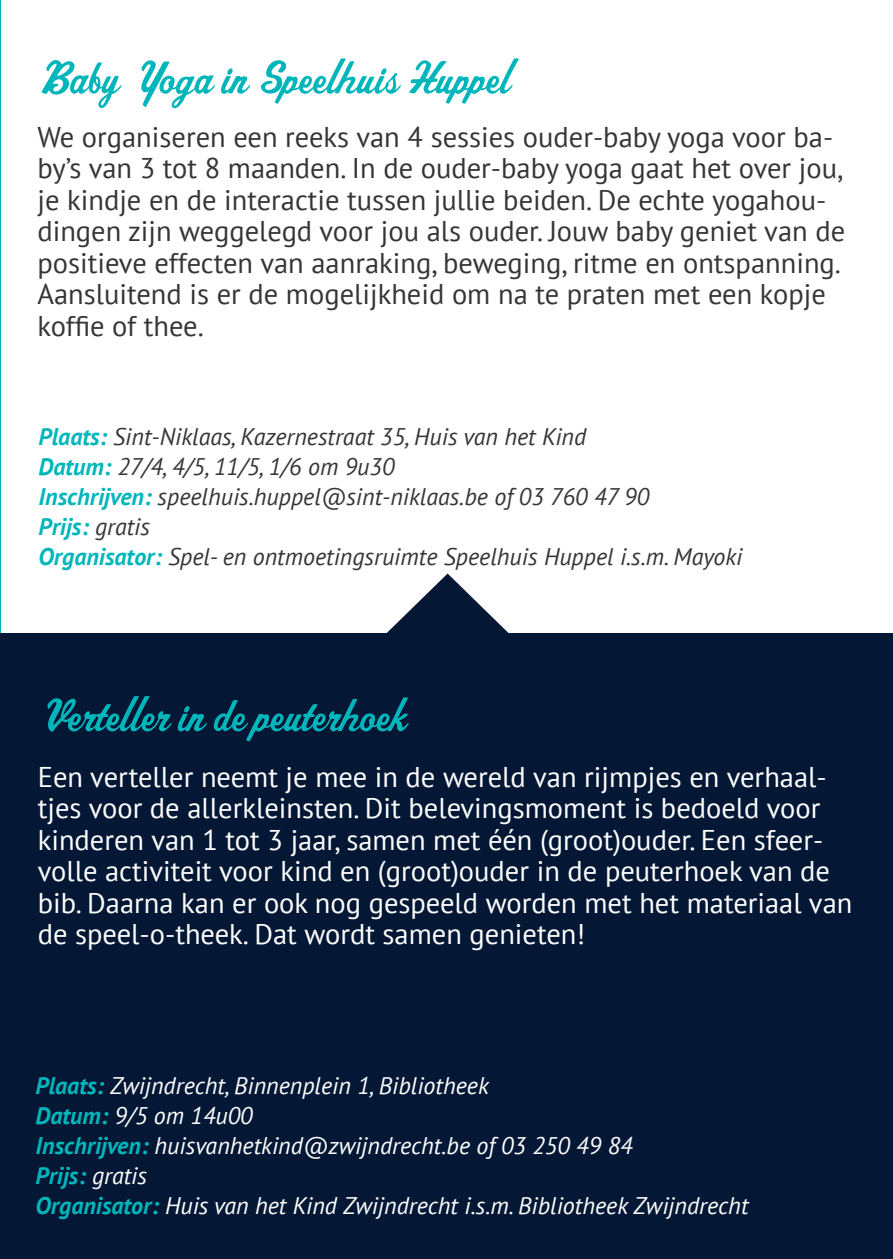
<style>
.page{position:relative;width:893px;height:1259px;background:#fff}
.page>*{position:absolute;margin:0;border:0;box-sizing:border-box;transform-origin:0 0}
.t1{font:51px "Aktuelle";color:#00b6bb}
.t2{font:28.5px/31.5px "PT Sans";color:#363536}
.t3{font:28.5px/31.5px "PT Sans";color:#fff}
.t4{font:italic 24px/30px "PT Sans";color:#363536}
.t5{font:italic 24px/30px "PT Sans";color:#fff}
.s1{font-weight:700;color:#00b6bb}
</style>
<div class="page">
<hr style="left:0;top:0;width:1px;height:633px;background:#00b6bb">
<div style="left:0;top:633px;width:893px;height:626px;background:#041836"></div>
<svg style="left:387px;top:573px;width:122px;height:60px"></svg>
<h1 class="t1" style="left:38px;top:49px;width:474px">Baby Yoga in Speelhuis Huppel</h1>
<p class="t2" style="left:37px;top:120px;width:809px">We organiseren een reeks van 4 sessies ouder-baby yoga voor ba&shy;by’s van 3 tot 8 maanden. In de ouder-baby yoga gaat het over jou, je kindje en de interactie tussen jullie beiden. De echte yogahou&shy;dingen zijn weggelegd voor jou als ouder. Jouw baby geniet van de positieve effecten van aanraking, beweging, ritme en ontspanning.<br>Aansluitend is er de mogelijkheid om na te praten met een kopje koffie of thee.</p>
<p class="t4" style="left:39px;top:421px;width:705px"><span class="s1">Plaats:</span> Sint-Niklaas, Kazernestraat 35, Huis van het Kind<br><span class="s1">Datum:</span> 27/4, 4/5, 11/5, 1/6 om 9u30<br><span class="s1">Inschrijven:</span> speelhuis.huppel@sint-niklaas.be of 03 760 47 90<br><span class="s1">Prijs:</span> gratis<br><span class="s1">Organisator:</span> Spel- en ontmoetingsruimte Speelhuis Huppel i.s.m. Mayoki</p>
<h1 class="t1" style="left:37px;top:686px;width:370px">Verteller in de peuterhoek</h1>
<p class="t3" style="left:38px;top:760px;width:816px">Een verteller neemt je mee in de wereld van rijmpjes en verhaal&shy;tjes voor de allerkleinsten. Dit belevingsmoment is bedoeld voor kinderen van 1 tot 3 jaar, samen met één (groot)ouder. Een sfeer&shy;volle activiteit voor kind en (groot)ouder in de peuterhoek van de bib. Daarna kan er ook nog gespeeld worden met het materiaal van de speel-o-theek. Dat wordt samen genieten!</p>
<p class="t5" style="left:36px;top:1070px;width:714px"><span class="s1">Plaats:</span> Zwijndrecht, Binnenplein 1, Bibliotheek<br><span class="s1">Datum:</span> 9/5 om 14u00<br><span class="s1">Inschrijven:</span> huisvanhetkind@zwijndrecht.be of 03 250 49 84<br><span class="s1">Prijs:</span> gratis<br><span class="s1">Organisator:</span> Huis van het Kind Zwijndrecht i.s.m. Bibliotheek Zwijndrecht</p>
</div>
